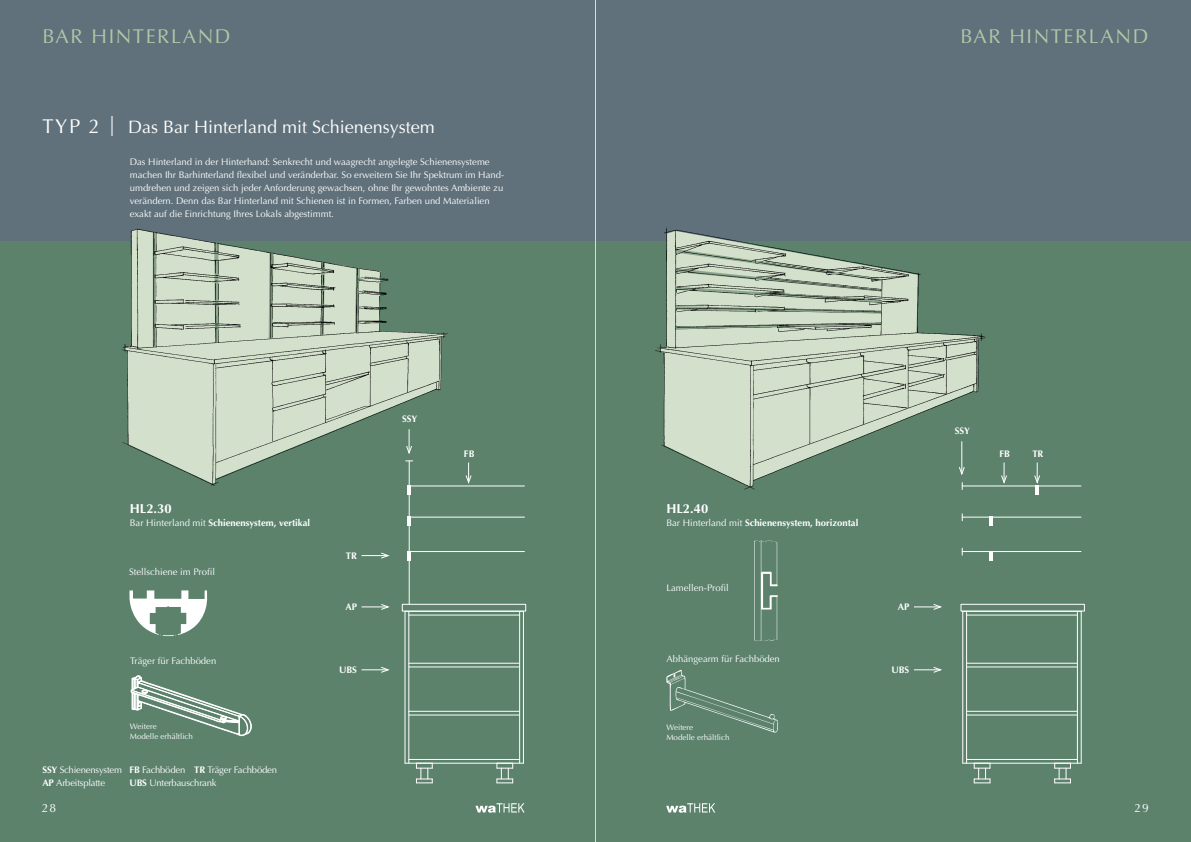
<style>
.page{position:relative;width:1191px;height:842px;background:#fff}
.page>*{position:absolute;margin:0;border:0;box-sizing:border-box;transform-origin:0 0}
.t1{font:20px "Optima";letter-spacing:.08em;color:#b2c9a7}
.t2{font:18px "Optima";color:#fff}
.t3{font:700 13px "Optima";color:#fff}
.t4{font:12px "Optima";color:#fff}
.t5{font:9.5px/13px "Optima";color:#fff}
.t6{font:700 9.5px "Optima";color:#fff}
.t7{font:9.5px/13px "Optima";letter-spacing:-.02em;color:#fff}
.t8{font:8px/10px "Optima";color:#fff}
.s1{font-size:20px}
.s2{font-weight:400}
.s3{font-weight:700}
</style>
<div class="page">
<div style="left:0;top:0;width:595px;height:241px;background:#60717b"></div>
<div style="left:0;top:241px;width:595px;height:601px;background:#5c826c"></div>
<svg style="left:475px;top:803px;width:49px;height:10px"></svg>
<hr style="left:405px;top:763px;width:118px;height:1px;background:#fff">
<hr style="left:409px;top:759px;width:110px;height:1px;background:#fff">
<hr style="left:405px;top:611px;width:118px;height:1px;background:#fff">
<hr style="left:409px;top:615px;width:110px;height:1px;background:#fff">
<hr style="left:404px;top:611px;width:1px;height:152px;background:#fff">
<hr style="left:408px;top:611px;width:1px;height:152px;background:#fff">
<hr style="left:523px;top:611px;width:1px;height:152px;background:#fff">
<hr style="left:519px;top:611px;width:1px;height:152px;background:#fff">
<svg style="left:416px;top:763px;width:17px;height:20px"></svg>
<svg style="left:496px;top:763px;width:17px;height:20px"></svg>
<hr style="left:409px;top:666px;width:110px;height:1px;background:#fff">
<hr style="left:409px;top:663px;width:110px;height:1px;background:#fff">
<hr style="left:409px;top:715px;width:110px;height:1px;background:#fff">
<hr style="left:409px;top:711px;width:110px;height:1px;background:#fff">
<hr style="left:409px;top:461px;width:1px;height:143px;background:#fff">
<hr style="left:409px;top:486px;width:115px;height:1px;background:#fff">
<hr style="left:409px;top:517px;width:115px;height:1px;background:#fff">
<hr style="left:409px;top:551px;width:115px;height:1px;background:#fff">
<div style="left:402px;top:604px;width:124px;height:7px;border:1px solid #fff"></div>
<svg style="left:408px;top:487px;width:3px;height:8px"></svg>
<svg style="left:408px;top:517px;width:3px;height:9px"></svg>
<svg style="left:408px;top:551px;width:3px;height:9px"></svg>
<svg style="left:465px;top:462px;width:7px;height:22px"></svg>
<svg style="left:361px;top:604px;width:29px;height:6px"></svg>
<svg style="left:361px;top:552px;width:29px;height:7px"></svg>
<svg style="left:361px;top:667px;width:29px;height:6px"></svg>
<svg style="left:129px;top:590px;width:79px;height:46px"></svg>
<svg style="left:131px;top:675px;width:120px;height:61px"></svg>
<img style="left:121px;top:228px;width:344px;height:259px">
<img style="left:153px;top:232px;width:3px;height:115px">
<img style="left:214px;top:243px;width:5px;height:99px">
<img style="left:269px;top:253px;width:4px;height:86px">
<img style="left:321px;top:262px;width:4px;height:73px">
<img style="left:355px;top:268px;width:4px;height:65px">
<svg style="left:405px;top:429px;width:8px;height:32px"></svg>
<div style="left:595px;top:0;width:595px;height:241px;background:#60717b"></div>
<div style="left:595px;top:241px;width:595px;height:601px;background:#5c826c"></div>
<svg style="left:666px;top:803px;width:49px;height:10px"></svg>
<hr style="left:962px;top:763px;width:119px;height:1px;background:#fff">
<hr style="left:966px;top:759px;width:111px;height:1px;background:#fff">
<hr style="left:962px;top:611px;width:119px;height:1px;background:#fff">
<hr style="left:966px;top:615px;width:111px;height:1px;background:#fff">
<hr style="left:962px;top:611px;width:1px;height:152px;background:#fff">
<hr style="left:966px;top:611px;width:1px;height:152px;background:#fff">
<hr style="left:1080px;top:611px;width:1px;height:152px;background:#fff">
<hr style="left:1077px;top:611px;width:1px;height:152px;background:#fff">
<svg style="left:973px;top:763px;width:17px;height:20px"></svg>
<svg style="left:1054px;top:763px;width:17px;height:20px"></svg>
<hr style="left:966px;top:666px;width:111px;height:1px;background:#fff">
<hr style="left:966px;top:663px;width:111px;height:1px;background:#fff">
<hr style="left:966px;top:715px;width:111px;height:1px;background:#fff">
<hr style="left:966px;top:711px;width:111px;height:1px;background:#fff">
<hr style="left:962px;top:486px;width:119px;height:1px;background:#fff">
<hr style="left:962px;top:517px;width:119px;height:1px;background:#fff">
<hr style="left:962px;top:551px;width:119px;height:1px;background:#fff">
<div style="left:960px;top:604px;width:124px;height:7px;border:1px solid #fff"></div>
<svg style="left:989px;top:518px;width:3px;height:8px"></svg>
<svg style="left:989px;top:552px;width:3px;height:8px"></svg>
<svg style="left:1033px;top:462px;width:7px;height:33px"></svg>
<svg style="left:914px;top:604px;width:28px;height:6px"></svg>
<svg style="left:914px;top:667px;width:28px;height:6px"></svg>
<svg style="left:666px;top:670px;width:112px;height:62px"></svg>
<img style="left:754px;top:540px;width:24px;height:101px">
<img style="left:655px;top:228px;width:339px;height:262px">
<img style="left:676px;top:281px;width:205px;height:6px">
<img style="left:676px;top:249px;width:205px;height:32px">
<img style="left:676px;top:306px;width:205px;height:7px">
<img style="left:676px;top:323px;width:205px;height:6px">
<img style="left:676px;top:287px;width:206px;height:16px">
<hr style="left:961px;top:441px;width:1px;height:33px;background:#fff">
<svg style="left:958px;top:466px;width:7px;height:10px"></svg>
<svg style="left:1001px;top:462px;width:6px;height:22px"></svg>
<hr style="left:595px;top:0;width:1px;height:842px;background:#d9dada">
<h1 class="t1" style="left:43px;top:24px;width:189px">BAR HINTERLAND</h1>
<h2 class="t2" style="left:43px;top:117px;width:394px"><span class="s1">TYP 2 |</span> Das Bar Hinterland mit Schienensystem</h2>
<p class="t5" style="left:130px;top:155px;width:376px">Das Hinterland in der Hinterhand: Senkrecht und waagrecht angelegte Schienensysteme machen Ihr Barhinterland flexibel und veränderbar. So erweitern Sie Ihr Spektrum im Hand&shy;umdrehen und zeigen sich jeder Anforderung gewachsen, ohne Ihr gewohntes Ambiente zu verändern. Denn das Bar Hinterland mit Schienen ist in Formen, Farben und Materialien exakt auf die Einrichtung Ihres Lokals abgestimmt.</p>
<h3 class="t3" style="left:130px;top:501px;width:43px">HL2.30</h3>
<p class="t6" style="left:130px;top:517px;width:182px"><span class="s2">Bar Hinterland mit</span> Schienensystem, vertikal</p>
<p class="t5" style="left:129px;top:565px;width:87px">Stellschiene im Profil</p>
<p class="t5" style="left:130px;top:654px;width:88px">Träger für Fachböden</p>
<p class="t8" style="left:130px;top:722px;width:64px">Weitere<br>Modelle erhältlich</p>
<p class="t7" style="left:43px;top:763px;width:236px"><span class="s3">SSY</span> Schienensystem <span class="s3">FB</span> Fachböden <span class="s3">TR</span> Träger Fachböden<br><span class="s3">AP</span> Arbeitsplatte</p>
<p class="t7" style="left:129px;top:776px;width:89px"><span class="s3">UBS</span> Unterbauschrank</p>
<p class="t4" style="left:42px;top:801px;width:16px">28</p>
<p class="t6" style="left:346px;top:550px;width:13px">TR</p>
<p class="t6" style="left:345px;top:601px;width:13px">AP</p>
<p class="t6" style="left:339px;top:664px;width:19px">UBS</p>
<p class="t6" style="left:402px;top:413px;width:17px">SSY</p>
<p class="t6" style="left:464px;top:448px;width:12px">FB</p>
<h1 class="t1" style="left:960px;top:24px;width:189px">BAR HINTERLAND</h1>
<h3 class="t3" style="left:666px;top:501px;width:43px">HL2.40</h3>
<p class="t6" style="left:666px;top:517px;width:193px"><span class="s2">Bar Hinterland mit</span> Schienensystem, horizontal</p>
<p class="t5" style="left:666px;top:581px;width:64px">Lamellen-Profil</p>
<p class="t5" style="left:666px;top:652px;width:115px">Abhängearm für Fachböden</p>
<p class="t8" style="left:666px;top:722px;width:64px">Weitere<br>Modelle erhältlich</p>
<p class="t6" style="left:897px;top:601px;width:13px">AP</p>
<p class="t6" style="left:891px;top:664px;width:19px">UBS</p>
<p class="t6" style="left:954px;top:426px;width:17px">SSY</p>
<p class="t6" style="left:999px;top:448px;width:12px">FB</p>
<p class="t6" style="left:1032px;top:448px;width:13px">TR</p>
<p class="t4" style="left:1134px;top:801px;width:16px">29</p>
</div>
